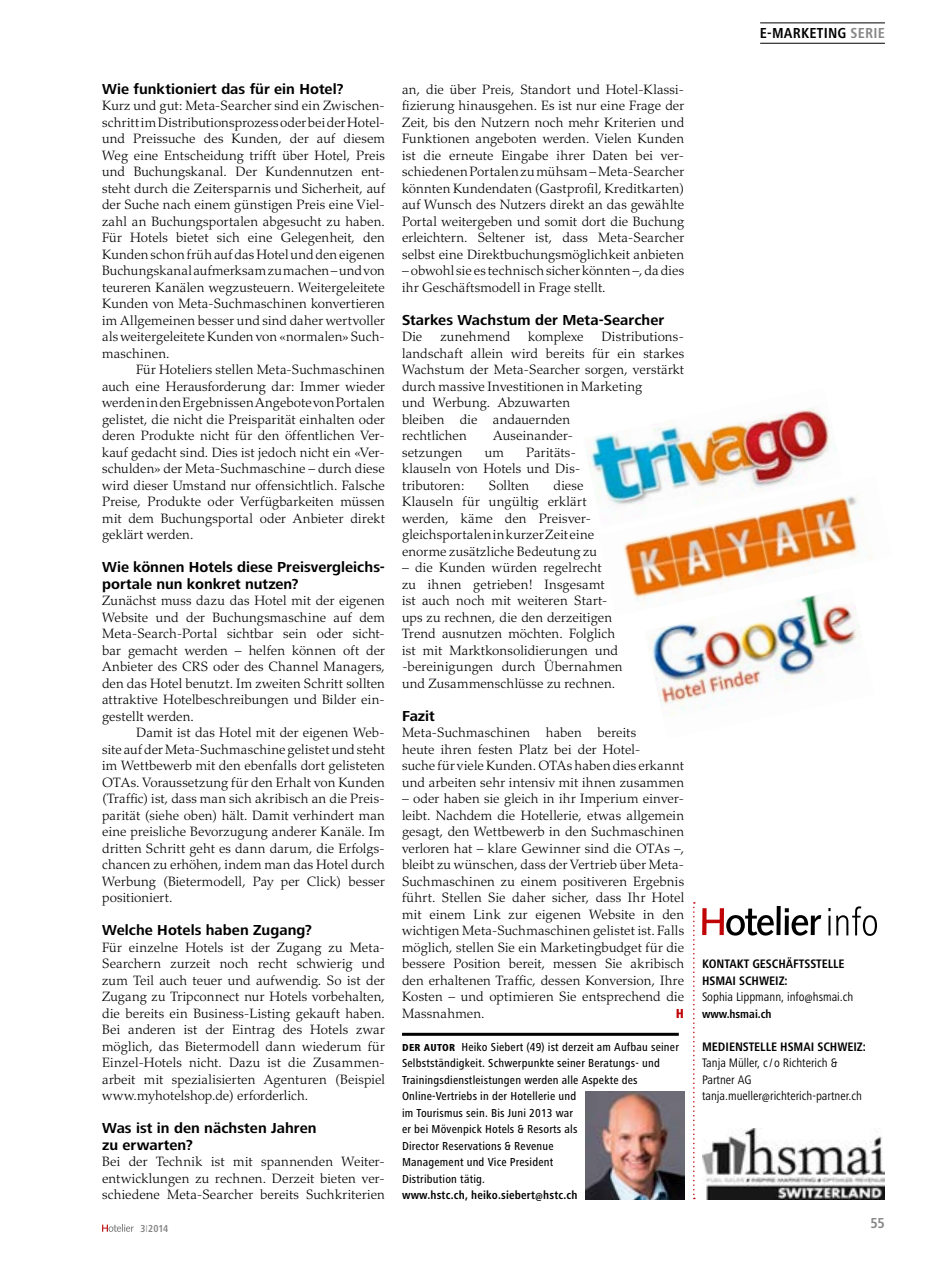
<style>
.page{position:relative;width:936px;height:1263px;background:#fff}
.page>*{position:absolute;margin:0;border:0;box-sizing:border-box;transform-origin:0 0}
.t1{font:700 15px/16.5px "Frutiger Next LT";letter-spacing:.005em;color:#000}
.t2{font:700 condensed 15px "Frutiger Next LT";letter-spacing:.015em;color:#000}
.t3{font:700 condensed 15px "Frutiger Next LT";color:#868786}
.t4{font:300 13.5px/16.5px "Palatino";letter-spacing:.005em;color:#000;text-align:justify}
.t5{font:800 condensed 13.5px "Frutiger Next LT";color:#c00304}
.t6{font:condensed 12.75px/16.5px "Frutiger Next LT";color:#000}
.t7{font:700 condensed 12.75px/16.5px "Frutiger Next LT";color:#000}
.t8{font:500 condensed 12px/16.5px "Frutiger Next LT";letter-spacing:.015em;color:#000}
.t9{font:700 condensed 12px "Frutiger Next LT";letter-spacing:.015em;color:#000}
.t10{font:700 condensed 10.5px "Frutiger Next LT";color:#868786}
.s1{color:#868786}
.s2{font-weight:300}
.s3{font-weight:800;font-size:10.5px}
</style>
<div class="page">
<hr style="left:760px;top:23px;width:124px;height:1px;background:#000">
<hr style="left:760px;top:43px;width:124px;height:1px;background:#000">
<svg style="left:102px;top:1224px;width:32px;height:8px"></svg>
<hr style="left:402px;top:1033px;width:276px;height:3px;background:#000">
<svg style="left:693px;top:902px;width:1px;height:297px"></svg>
<svg style="left:702px;top:908px;width:71px;height:27px"></svg>
<svg style="left:776px;top:906px;width:4px;height:29px"></svg>
<svg style="left:784px;top:908px;width:37px;height:27px"></svg>
<svg style="left:828px;top:906px;width:49px;height:30px"></svg>
<img style="left:702px;top:1129px;width:182px;height:70px">
<img style="left:585px;top:1091px;width:100px;height:108px">
<img style="left:585px;top:407px;width:252px;height:69px">
<img style="left:598px;top:476px;width:275px;height:125px">
<img style="left:644px;top:587px;width:229px;height:129px">
<svg style="left:878px;top:1190px;width:6px;height:9px"></svg>
<p class="t2" style="left:759px;top:25px;width:126px">E-MARKETING <span class="s1">SERIE</span></p>
<p class="t1" style="left:102px;top:80px;width:243px">Wie funktioniert das für ein Hotel?</p>
<p class="t4" style="left:102px;top:97px;width:284px">Kurz und gut: Meta-Searcher sind ein Zwischen&shy;schritt im Distributionsprozess oder bei der Hotel&shy;und Preissuche des Kunden, der auf diesem Weg eine Entscheidung trifft über Hotel, Preis und Buchungskanal. Der Kundennutzen ent&shy;steht durch die Zeitersparnis und Sicherheit, auf der Suche nach einem günstigen Preis eine Viel&shy;zahl an Buchungsportalen abgesucht zu haben.<br>Für Hotels bietet sich eine Gelegenheit, den Kunden schon früh auf das Hotel und den eigenen Buchungskanal aufmerksam zu machen – und von teureren Kanälen wegzusteuern. Weitergeleitete Kunden von Meta-Suchmaschinen konvertieren im Allgemeinen besser und sind daher wertvoller als weitergeleitete Kunden von «normalen» Such&shy;maschinen.</p>
<p class="t4" style="left:102px;top:361px;width:284px;text-indent:34px">Für Hoteliers stellen Meta-Suchmaschinen auch eine Herausforderung dar: Immer wieder werden in den Ergebnissen Angebote von Portalen gelistet, die nicht die Preisparität einhalten oder deren Produkte nicht für den öffentlichen Ver&shy;kauf gedacht sind. Dies ist jedoch nicht ein «Ver&shy;schulden» der Meta-Suchmaschine – durch diese wird dieser Umstand nur offensichtlich. Falsche Preise, Produkte oder Verfügbarkeiten müssen mit dem Buchungsportal oder Anbieter direkt geklärt werden.</p>
<p class="t1" style="left:102px;top:559px;width:284px">Wie können Hotels diese Preisvergleichs&shy;portale nun konkret nutzen?</p>
<p class="t4" style="left:102px;top:592px;width:284px">Zunächst muss dazu das Hotel mit der eigenen Website und der Buchungsmaschine auf dem Meta-Search-Portal sichtbar sein oder sicht&shy;bar gemacht werden – helfen können oft der Anbieter des CRS oder des Channel Managers, den das Hotel benutzt. Im zweiten Schritt sollten attraktive Hotelbeschreibungen und Bilder ein&shy;gestellt werden.</p>
<p class="t4" style="left:102px;top:724px;width:284px;text-indent:34px">Damit ist das Hotel mit der eigenen Web&shy;site auf der Meta-Suchmaschine gelistet und steht im Wettbewerb mit den ebenfalls dort gelisteten OTAs. Voraussetzung für den Erhalt von Kunden (Traffic) ist, dass man sich akribisch an die Preis&shy;parität (siehe oben) hält. Damit verhindert man eine preisliche Bevorzugung anderer Kanäle. Im dritten Schritt geht es dann darum, die Erfolgs&shy;chancen zu erhöhen, indem man das Hotel durch Werbung (Bietermodell, Pay per Click) besser positioniert.</p>
<p class="t1" style="left:102px;top:922px;width:211px">Welche Hotels haben Zugang?</p>
<p class="t4" style="left:102px;top:939px;width:284px">Für einzelne Hotels ist der Zugang zu Meta-Searchern zurzeit noch recht schwierig und zum Teil auch teuer und aufwendig. So ist der Zugang zu Tripconnect nur Hotels vorbehalten, die bereits ein Business-Listing gekauft haben.<br>Bei anderen ist der Eintrag des Hotels zwar möglich, das Bietermodell dann wiederum für Einzel-Hotels nicht. Dazu ist die Zusammen&shy;arbeit mit spezialisierten Agenturen (Beispiel www.myhotelshop.de) erforderlich.</p>
<p class="t1" style="left:102px;top:1120px;width:216px">Was ist in den nächsten Jahren zu erwarten?</p>
<p class="t4" style="left:102px;top:1153px;width:284px">Bei der Technik ist mit spannenden Weiter&shy;entwicklungen zu rechnen. Derzeit bieten ver&shy;schiedene Meta-Searcher bereits Suchkriterien</p>
<p class="t10" style="left:140px;top:1222px;width:29px">3<span class="s2">I</span>2014</p>
<p class="t4" style="left:402px;top:81px;width:284px">an, die über Preis, Standort und Hotel-Klassi&shy;fizierung hinausgehen. Es ist nur eine Frage der Zeit, bis den Nutzern noch mehr Kriterien und Funktionen angeboten werden. Vielen Kunden ist die erneute Eingabe ihrer Daten bei ver&shy;schiedenen Portalen zu mühsam – Meta-Searcher könnten Kundendaten (Gastprofil, Kreditkarten) auf Wunsch des Nutzers direkt an das gewählte Portal weitergeben und somit dort die Buchung erleichtern. Seltener ist, dass Meta-Searcher selbst eine Direktbuchungsmöglichkeit anbieten</p>
<p class="t4" style="left:402px;top:262px;width:283px">– obwohl sie es technisch sicher könnten –, da dies ihr Geschäftsmodell in Frage stellt.</p>
<p class="t1" style="left:402px;top:311px;width:264px">Starkes Wachstum der Meta-Searcher</p>
<p class="t4" style="left:402px;top:328px;width:22px">Die</p>
<p class="t4" style="left:440px;top:328px;width:71px">zunehmend</p>
<p class="t4" style="left:528px;top:328px;width:57px">komplexe</p>
<p class="t4" style="left:402px;top:328px;width:284px;text-align:left;text-indent:199px">Distributions&shy;landschaft allein wird bereits für ein starkes<br>Wachstum der Meta-Searcher sorgen, verstärkt durch massive Investitionen in Marketing<br>und Werbung. Abzuwarten<br>bleiben die andauernden<br>rechtlichen</p>
<p class="t4" style="left:493px;top:427px;width:81px">Auseinander-</p>
<p class="t4" style="left:402px;top:444px;width:180px;text-align:left;text-indent:124px">Paritäts&shy;klauseln von Hotels und Dis&shy;tributoren:</p>
<p class="t4" style="left:402px;top:444px;width:62px">setzungen</p>
<p class="t4" style="left:484px;top:444px;width:21px">um</p>
<p class="t4" style="left:402px;top:477px;width:196px;text-align:left;text-indent:151px">diese<br>Klauseln für ungültig erklärt werden, käme den Preisver&shy;gleichsportalen in kurzer Zeit eine enorme zusätzliche Bedeutung zu</p>
<p class="t4" style="left:402px;top:559px;width:222px;text-align:left">– die Kunden würden regelrecht<br>zu ihnen getrieben! Insgesamt<br>ist auch noch mit weiteren Start&shy;ups zu rechnen, die den derzeitigen Trend ausnutzen möchten. Folglich ist mit Marktkonsolidierungen und -bereinigungen durch Übernahmen und Zusammenschlüsse zu rechnen.</p>
<p class="t1" style="left:402px;top:707px;width:34px">Fazit</p>
<p class="t4" style="left:402px;top:724px;width:283px;text-align:left">Meta-Suchmaschinen haben bereits<br>heute ihren festen Platz bei der Hotel-<br>suche für viele Kunden. OTAs haben dies erkannt und arbeiten sehr intensiv mit ihnen zusammen</p>
<p class="t4" style="left:402px;top:790px;width:284px">– oder haben sie gleich in ihr Imperium einver&shy;leibt. Nachdem die Hotellerie, etwas allgemein gesagt, den Wettbewerb in den Suchmaschinen verloren hat – klare Gewinner sind die OTAs –, bleibt zu wünschen, dass der Vertrieb über Meta-Suchmaschinen zu einem positiveren Ergebnis führt. Stellen Sie daher sicher, dass Ihr Hotel mit einem Link zur eigenen Website in den wichtigen Meta-Suchmaschinen gelistet ist. Falls möglich, stellen Sie ein Marketingbudget für die bessere Position bereit, messen Sie akribisch den erhaltenen Traffic, dessen Konversion, Ihre Kosten – und optimieren Sie entsprechend die Massnahmen.</p>
<p class="t4" style="left:488px;top:477px;width:42px">Sollten</p>
<p class="t5" style="left:676px;top:1005px;width:10px">H</p>
<p class="t8" style="left:402px;top:1038px;width:278px"><span class="s3">DER AUTOR</span> Heiko Siebert (49) ist derzeit am Aufbau seiner Selbstständigkeit. Schwerpunkte seiner Beratungs- und Trainingsdienstleistungen werden alle Aspekte des Online-Vertriebs in der Hotellerie und<br>im Tourismus sein. Bis Juni 2013 war<br>er bei Mövenpick Hotels &amp; Resorts als<br>Director Reservations &amp; Revenue<br>Management und Vice President<br>Distribution tätig.</p>
<p class="t9" style="left:402px;top:1188px;width:177px">www.hstc.ch, heiko.siebert@hstc.ch</p>
<p class="t7" style="left:702px;top:956px;width:144px">KONTAKT GESCHÄFTSSTELLE<br>HSMAI SCHWEIZ:</p>
<p class="t6" style="left:702px;top:989px;width:153px">Sophia Lippmann, info@hsmai.ch</p>
<p class="t9" style="left:702px;top:1007px;width:71px">www.hsmai.ch</p>
<p class="t7" style="left:702px;top:1038px;width:165px">MEDIENSTELLE HSMAI SCHWEIZ:</p>
<p class="t6" style="left:702px;top:1055px;width:161px">Tanja Müller, c/ o Richterich &amp;<br>Partner AG tanja.mueller@richterich-partner.ch</p>
<p class="t3" style="left:870px;top:1214px;width:16px">55</p>
</div>
